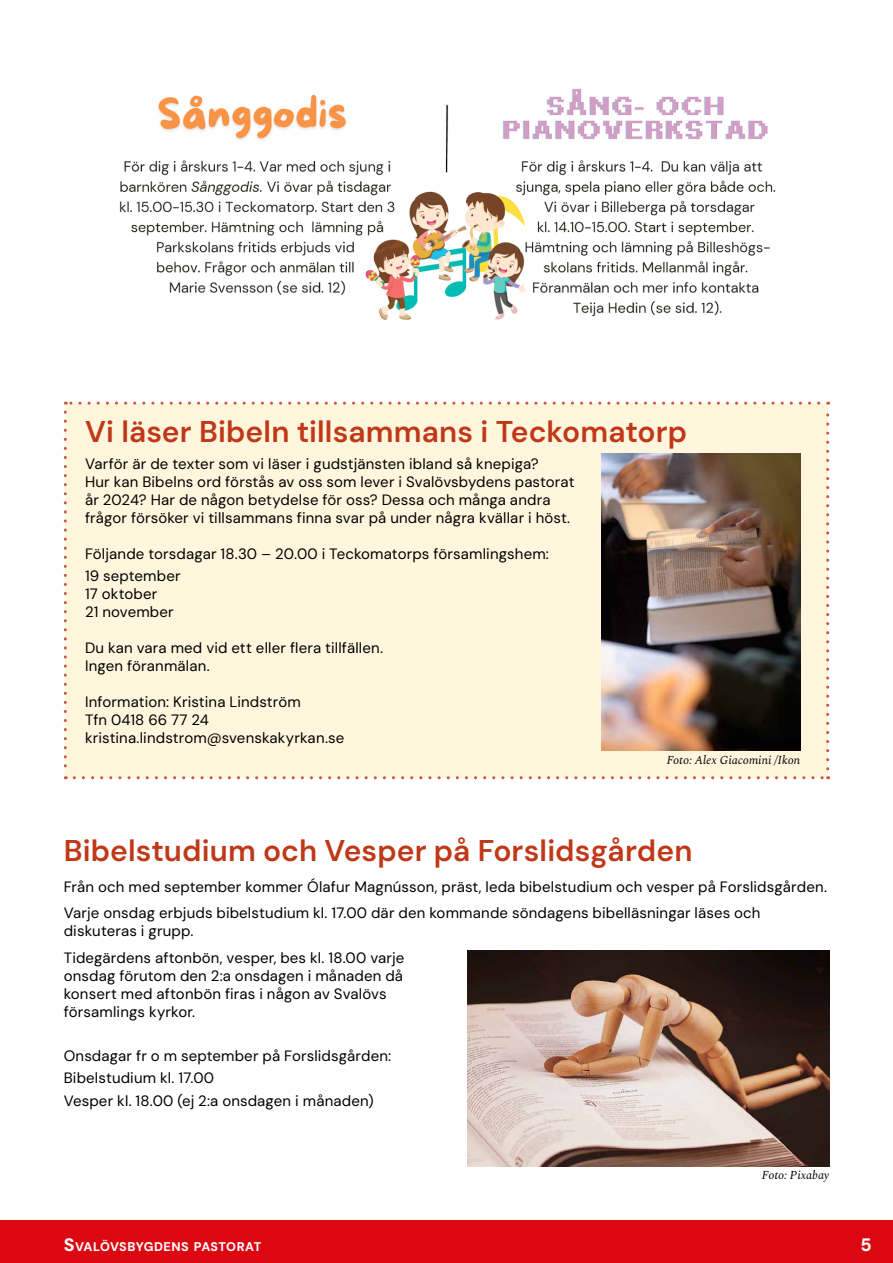
<style>
.page{position:relative;width:893px;height:1263px;background:#fff}
.page>*{position:absolute;margin:0;border:0;box-sizing:border-box;transform-origin:0 0}
.t1{font:600 30px "DM Sans";letter-spacing:.005em;color:#c03818}
.t2{font:800 18px "DM Sans";color:#fff}
.t3{font:15px/18px "DM Sans";letter-spacing:.01em;color:#000}
.t4{font:800 12.6px "DM Sans";letter-spacing:.02em;color:#fff}
.t5{font:italic 12px "Spectral";color:#000}
.s1{font-size:18px}
</style>
<div class="page">
<div style="left:0;top:1220px;width:893px;height:43px;background:#db0812"></div>
<img style="left:119px;top:89px;width:657px;height:231px">
<div style="left:65px;top:403px;width:763px;height:375px;background:#fff5d8"></div>
<svg style="left:64px;top:412px;width:3px;height:367px"></svg>
<svg style="left:74px;top:776px;width:755px;height:3px"></svg>
<svg style="left:826px;top:402px;width:3px;height:367px"></svg>
<svg style="left:65px;top:402px;width:754px;height:3px"></svg>
<img style="left:602px;top:453px;width:198px;height:298px">
<img style="left:468px;top:950px;width:361px;height:216px">
<h1 class="t1" style="left:85px;top:413px;width:604px">Vi läser Bibeln tillsammans i Teckomatorp</h1>
<p class="t3" style="left:85px;top:455px;width:491px">Varför är de texter som vi läser i gudstjänsten ibland så knepiga?<br>Hur kan Bibelns ord förstås av oss som lever i Svalövsbydens pastorat år 2024? Har de någon betydelse för oss? Dessa och många andra frågor försöker vi tillsammans finna svar på under några kvällar i höst.</p>
<p class="t3" style="left:85px;top:543px;width:465px;line-height:22.2px">Följande torsdagar 18.30 – 20.00 i Teckomatorps församlingshem:<br>19 september</p>
<p class="t3" style="left:85px;top:585px;width:90px">17 oktober<br>21 november</p>
<p class="t3" style="left:85px;top:639px;width:300px">Du kan vara med vid ett eller flera tillfällen.<br>Ingen föranmälan.</p>
<p class="t3" style="left:85px;top:693px;width:261px">Information: Kristina Lindström<br>Tfn 0418 66 77 24 kristina.lindstrom@svenskakyrkan.se</p>
<p class="t5" style="left:667px;top:751px;width:135px">Foto: Alex Giacomini /Ikon</p>
<h1 class="t1" style="left:64px;top:832px;width:630px">Bibelstudium och Vesper på Forslidsgården</h1>
<p class="t3" style="left:64px;top:873px;width:765px;line-height:26.5px">Från och med september kommer Ólafur Magnússon, präst, leda bibelstudium och vesper på Forslidsgården.<br>Varje onsdag erbjuds bibelstudium kl. 17.00 där den kommande söndagens bibelläsningar läses och</p>
<p class="t3" style="left:64px;top:917px;width:342px;line-height:26.5px">diskuteras i grupp.<br>Tidegärdens aftonbön, vesper, bes kl. 18.00 varje</p>
<p class="t3" style="left:64px;top:966px;width:341px">onsdag förutom den 2:a onsdagen i månaden då konsert med aftonbön firas i någon av Svalövs församlings kyrkor.</p>
<p class="t3" style="left:64px;top:1045px;width:329px;line-height:22.2px">Onsdagar fr o m september på Forslidsgården:<br>Bibelstudium kl. 17.00<br>Vesper kl. 18.00 (ej 2:a onsdagen i månaden)</p>
<p class="t5" style="left:762px;top:1166px;width:69px">Foto: Pixabay</p>
<p class="t4" style="left:64px;top:1239px;width:199px"><span class="s1">S</span>VALÖVSBYGDENS PASTORAT</p>
<p class="t2" style="left:860px;top:1233px;width:13px">5</p>
</div>
